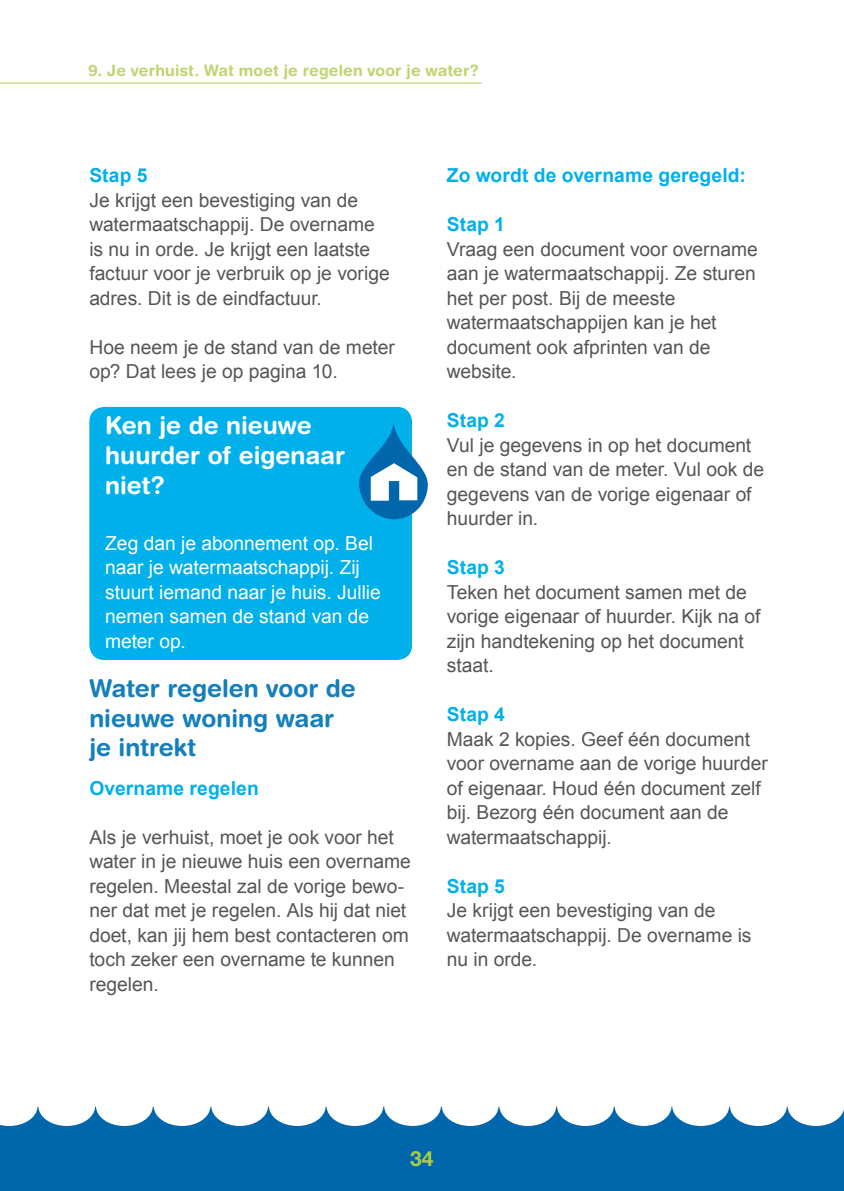
<style>
.page{position:relative;width:844px;height:1191px;background:#fff}
.page>*{position:absolute;margin:0;border:0;box-sizing:border-box;transform-origin:0 0}
.Ondertitel{font:700 24.5px/29.8px "Helvetica Rounded LT Std";letter-spacing:-.005em;color:#147fbd}
.Titel_TIP{font:700 24.5px/29.8px "Helvetica Rounded LT Std";letter-spacing:-.005em;color:#fff}
.t1{font:700 21px "Helvetica Neue LT Pro";color:#accb45}
.bodycopy{font:19.25px/24.5px "Arial";color:#565656}
.copy_TIP{font:19.25px/24.5px "Arial";color:#fff}
.bodycopy-2{font:700 19.25px "Arial";letter-spacing:.005em;color:#00b0eb}
.t2{font:700 15.75px "Helvetica Rounded LT Std";letter-spacing:.01em;color:#bed570}
</style>
<div class="page">
<svg style="left:0;top:1106px;width:843px;height:85px;fill:#0067ac"></svg>
<div style="left:89px;top:407px;width:323px;height:253px;background:#00b0eb;border-radius:15px"></div>
<svg style="left:359px;top:422px;width:69px;height:98px"></svg>
<hr style="left:0;top:83px;width:481px;height:1px;background:#accb45">
<p class="t2" style="left:88px;top:61px;width:392px">9. Je verhuist. Wat moet je regelen voor je water?</p>
<p class="bodycopy-2" style="left:89px;top:163px;width:60px">Stap 5</p>
<p class="bodycopy" style="left:89px;top:188px;width:270px">Je krijgt een bevestiging van de</p>
<p class="bodycopy" style="left:89px;top:212px;width:302px">watermaatschappij. De overname is nu in orde. Je krijgt een laatste factuur voor je verbruik op je vorige adres. Dit is de eindfactuur.</p>
<p class="bodycopy" style="left:89px;top:335px;width:307px">Hoe neem je de stand van de meter op? Dat lees je op pagina 10.</p>
<p class="Titel_TIP" style="left:105px;top:410px;width:241px">Ken je de nieuwe huurder of eigenaar niet?</p>
<p class="copy_TIP" style="left:105px;top:531px;width:277px">Zeg dan je abonnement op. Bel naar je watermaatschappij. Zij stuurt iemand naar je huis. Jullie nemen samen de stand van de meter op.</p>
<h2 class="Ondertitel" style="left:89px;top:672px;width:268px">Water regelen voor de nieuwe woning waar je intrekt</h2>
<p class="bodycopy-2" style="left:89px;top:775px;width:171px">Overname regelen</p>
<p class="bodycopy" style="left:89px;top:825px;width:323px">Als je verhuist, moet je ook voor het water in je nieuwe huis een overname regelen. Meestal zal de vorige bewo&shy;ner dat met je regelen. Als hij dat niet doet, kan jij hem best contacteren om toch zeker een overname te kunnen regelen.</p>
<p class="bodycopy-2" style="left:446px;top:163px;width:300px">Zo wordt de overname geregeld:</p>
<p class="bodycopy-2" style="left:446px;top:212px;width:60px">Stap 1</p>
<p class="bodycopy" style="left:446px;top:237px;width:312px">Vraag een document voor overname aan je watermaatschappij. Ze sturen het per post. Bij de meeste watermaatschappijen kan je het document ook afprinten van de website.</p>
<p class="bodycopy-2" style="left:446px;top:408px;width:60px">Stap 2</p>
<p class="bodycopy" style="left:446px;top:433px;width:319px">Vul je gegevens in op het document en de stand van de meter. Vul ook de gegevens van de vorige eigenaar of huurder in.</p>
<p class="bodycopy-2" style="left:446px;top:555px;width:60px">Stap 3</p>
<p class="bodycopy" style="left:446px;top:580px;width:315px">Teken het document samen met de vorige eigenaar of huurder. Kijk na of zijn handtekening op het document staat.</p>
<p class="bodycopy-2" style="left:446px;top:702px;width:60px">Stap 4</p>
<p class="bodycopy" style="left:446px;top:727px;width:322px">Maak 2 kopies. Geef één document voor overname aan de vorige huurder of eigenaar. Houd één document zelf bij. Bezorg één document aan de watermaatschappij.</p>
<p class="bodycopy-2" style="left:446px;top:873px;width:60px">Stap 5</p>
<p class="bodycopy" style="left:446px;top:898px;width:306px">Je krijgt een bevestiging van de watermaatschappij. De overname is nu in orde.</p>
<p class="t1" style="left:410px;top:1145px;width:25px">34</p>
</div>
